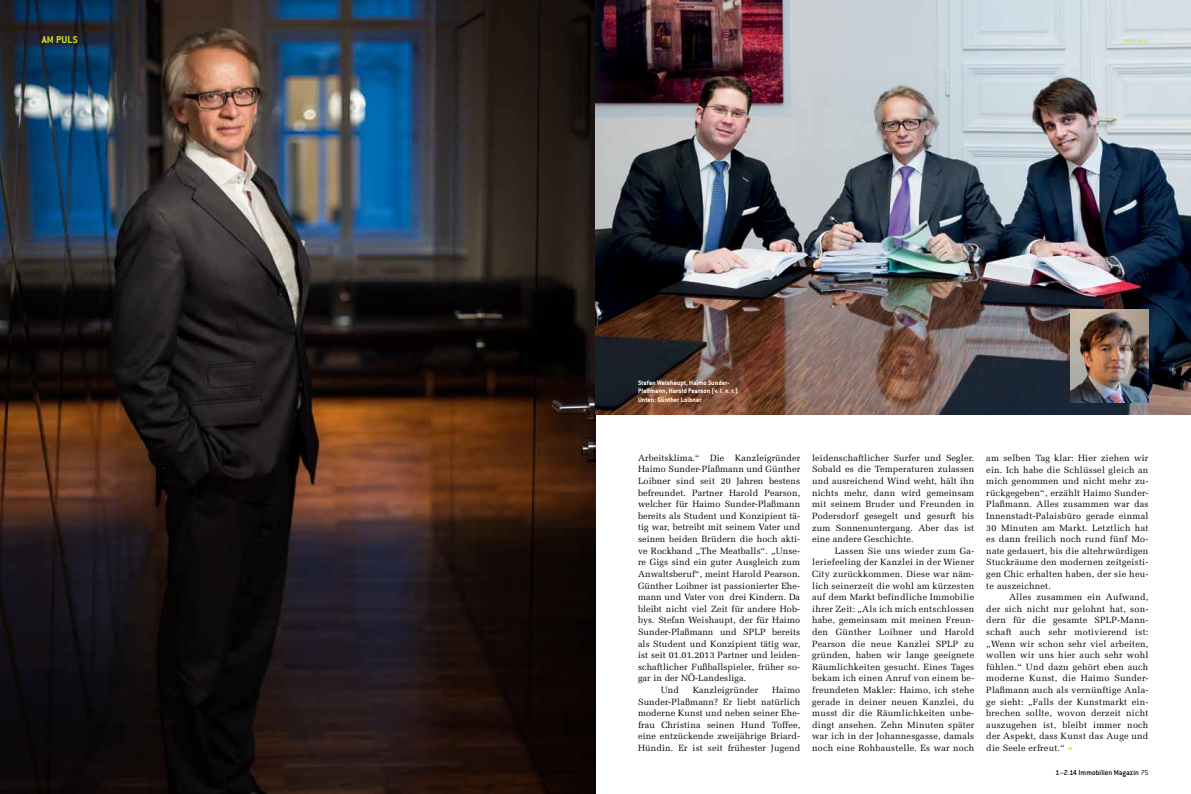
<style>
.page{position:relative;width:1191px;height:794px;background:#fff}
.page>*{position:absolute;margin:0;border:0;box-sizing:border-box;transform-origin:0 0}
.t1{font:700 11px "Conduit ITC";letter-spacing:.015em;color:#d7df23}
.t2{font:9px/11.6px "Melior";letter-spacing:.01em;color:#000;text-align:justify}
.t3{font:500 8px "Conduit ITC";letter-spacing:-.005em;color:#000}
.t4{font:700 7.2px/8.6px "Conduit ITC";letter-spacing:.005em;color:#fff}
.t5{font:500 6px "Conduit ITC";letter-spacing:.09em;color:#d7df23}
.s1{font-family:"Blender";font-weight:700;font-size:9.5px;color:#d7df23}
.s2{font-weight:300}
</style>
<div class="page">
<img style="left:0;top:0;width:595px;height:794px">
<img style="left:595px;top:0;width:596px;height:414px">
<img style="left:1070px;top:309px;width:78px;height:94px">
<p class="t1" style="left:42px;top:33px;width:35px">Am Puls</p>
<p class="t5" style="left:1124px;top:37px;width:24px">Portrait</p>
<p class="t4" style="left:638px;top:378px;width:103px">Stefan Weishaupt, Haimo Sunder-<br>Plaßmann, Harold Pearson (v. l. n. r.).<br>Unten: Günther Loibner</p>
<p class="t2" style="left:638px;top:452px;width:164px">Arbeitsklima.“ Die Kanzleigründer</p>
<p class="t2" style="left:638px;top:463px;width:164px">Haimo Sunder-Plaßmann und Günther</p>
<p class="t2" style="left:638px;top:475px;width:164px">Loibner sind seit 20 Jahren bestens</p>
<p class="t2" style="left:638px;top:487px;width:164px">befreundet. Partner Harold Pearson,</p>
<p class="t2" style="left:638px;top:498px;width:164px">welcher für Haimo Sunder-Plaßmann</p>
<p class="t2" style="left:638px;top:510px;width:164px">bereits als Student und Konzipient tä-</p>
<p class="t2" style="left:638px;top:521px;width:164px">tig war, betreibt mit seinem Vater und</p>
<p class="t2" style="left:638px;top:533px;width:164px">seinen beiden Brüdern die hoch akti-</p>
<p class="t2" style="left:638px;top:545px;width:164px">ve Rockband „The Meatballs“. „Unse-</p>
<p class="t2" style="left:638px;top:556px;width:164px">re Gigs sind ein guter Ausgleich zum</p>
<p class="t2" style="left:638px;top:568px;width:164px">Anwaltsberuf“, meint Harold Pearson.</p>
<p class="t2" style="left:638px;top:579px;width:164px">Günther Loibner ist passionierter Ehe-</p>
<p class="t2" style="left:638px;top:591px;width:164px">mann und Vater von drei Kindern. Da</p>
<p class="t2" style="left:638px;top:603px;width:164px">bleibt nicht viel Zeit für andere Hob-</p>
<p class="t2" style="left:638px;top:614px;width:164px">bys. Stefan Weishaupt, der für Haimo</p>
<p class="t2" style="left:638px;top:626px;width:164px">Sunder-Plaßmann und SPLP bereits</p>
<p class="t2" style="left:638px;top:637px;width:164px">als Student und Konzipient tätig war,</p>
<p class="t2" style="left:638px;top:649px;width:164px">ist seit 01.01.2013 Partner und leiden-</p>
<p class="t2" style="left:638px;top:661px;width:164px">schaftlicher Fußballspieler, früher so-</p>
<p class="t2" style="left:638px;top:672px;width:110px">gar in der NÖ-Landesliga.</p>
<p class="t2" style="left:660px;top:684px;width:20px">Und</p>
<p class="t2" style="left:692px;top:684px;width:67px">Kanzleigründer</p>
<p class="t2" style="left:638px;top:684px;width:164px;text-indent:134px">Haimo Sunder-Plaßmann? Er liebt natürlich moderne Kunst und neben seiner Ehe&shy;frau Christina seinen Hund Toffee, eine entzückende zweijährige Briard-Hündin. Er ist seit frühester Jugend</p>
<p class="t2" style="left:812px;top:452px;width:164px">leidenschaftlicher Surfer und Segler.<br>Sobald es die Temperaturen zulassen und ausreichend Wind weht, hält ihn nichts mehr, dann wird gemeinsam mit seinem Bruder und Freunden in Podersdorf gesegelt und gesurft bis zum Sonnenuntergang. Aber das ist eine andere Geschichte.</p>
<p class="t2" style="left:812px;top:545px;width:164px;text-indent:23px">Lassen Sie uns wieder zum Ga&shy;leriefeeling der Kanzlei in der Wiener City zurückkommen. Diese war näm&shy;lich seinerzeit die wohl am kürzesten auf dem Markt befindliche Immobilie ihrer Zeit: „Als ich mich entschlossen habe, gemeinsam mit meinen Freun&shy;den Günther Loibner und Harold Pearson die neue Kanzlei SPLP zu gründen, haben wir lange geeignete Räumlichkeiten gesucht. Eines Tages bekam ich einen Anruf von einem be&shy;freundeten Makler: Haimo, ich stehe gerade in deiner neuen Kanzlei, du musst dir die Räumlichkeiten unbe&shy;dingt ansehen. Zehn Minuten später war ich in der Johannesgasse, damals noch eine Rohbaustelle. Es war noch</p>
<p class="t2" style="left:986px;top:452px;width:164px">am selben Tag klar: Hier ziehen wir ein. Ich habe die Schlüssel gleich an mich genommen und nicht mehr zu&shy;rückgegeben“, erzählt Haimo Sunder-Plaßmann. Alles zusammen war das Innenstadt-Palaisbüro gerade einmal 30 Minuten am Markt. Letztlich hat es dann freilich noch rund fünf Mo&shy;nate gedauert, bis die altehrwürdigen Stuckräume den modernen zeitgeisti&shy;gen Chic erhalten haben, der sie heu&shy;te auszeichnet.</p>
<p class="t2" style="left:986px;top:591px;width:164px;text-indent:23px">Alles zusammen ein Aufwand, der sich nicht nur gelohnt hat, son&shy;dern für die gesamte SPLP-Mann&shy;schaft auch sehr motivierend ist: „Wenn wir schon sehr viel arbeiten, wollen wir uns hier auch sehr wohl fühlen.“ Und dazu gehört eben auch moderne Kunst, die Haimo Sunder-Plaßmann auch als vernünftige Anla&shy;ge sieht: „Falls der Kunstmarkt ein&shy;brechen sollte, wovon derzeit nicht auszugehen ist, bleibt immer noch der Aspekt, dass Kunst das Auge und die Seele erfreut.“ <span class="s1">«</span></p>
<p class="t3" style="left:1055px;top:768px;width:94px">1–2.14 Immobilien Magazin <span class="s2">75</span></p>
</div>
